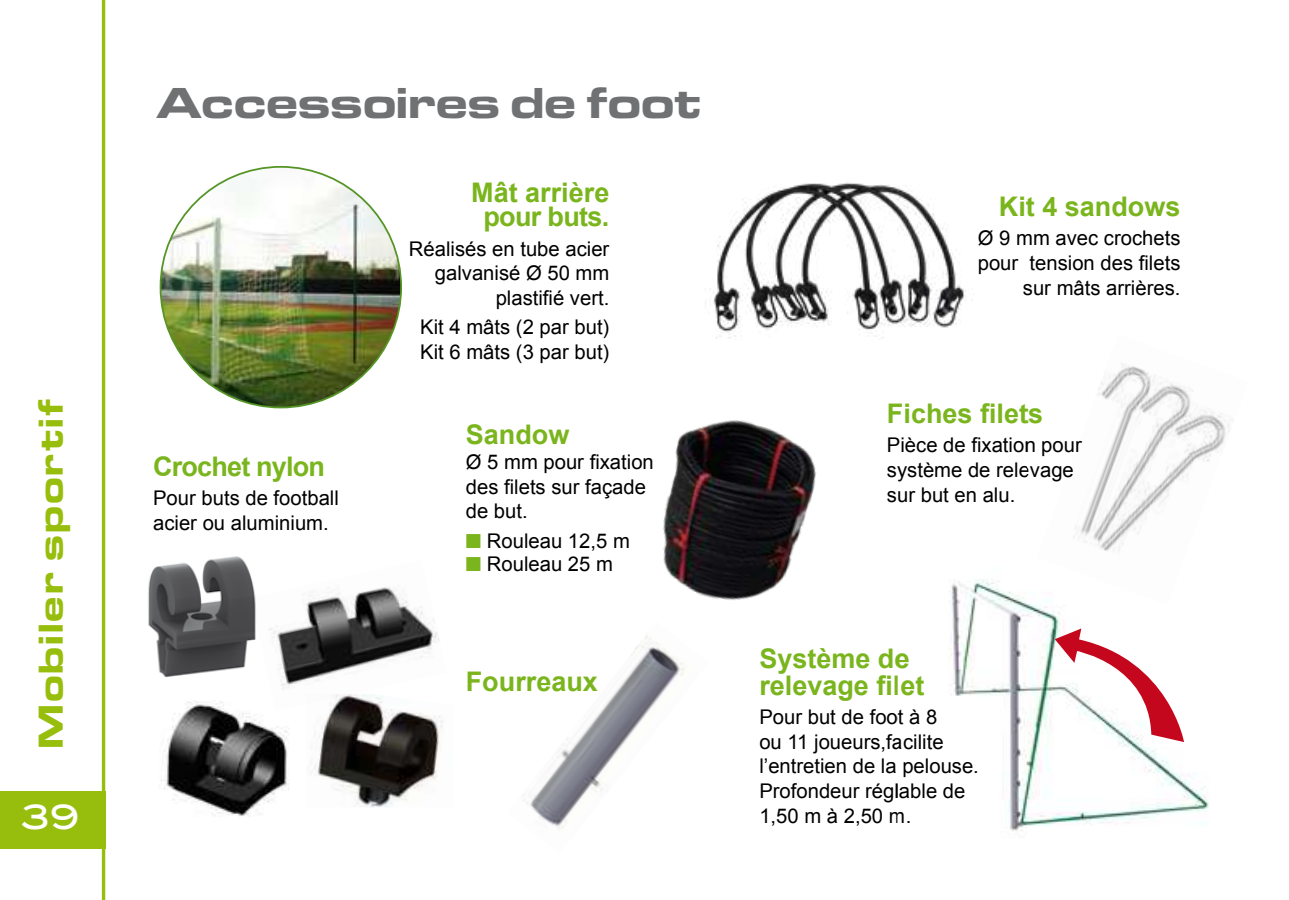
<style>
.page{position:relative;width:1289px;height:900px;background:#fff}
.page>*{position:absolute;margin:0;border:0;box-sizing:border-box;transform-origin:0 0}
.t1{font:45px "Eurostile Extended Black DTC";letter-spacing:-.05em;color:#707173}
.t2{font:36px "Eurostile Extended Black DTC";color:#97be0d}
.t3{font:33.75px "Blair Md ITCTT Medium";color:#fff}
.t4{font:700 27px/27px "Arial";color:#7ab51d}
.t5{font:700 27px "Arial";letter-spacing:-.03em;color:#7ab51d}
.t6{font:20.25px/24.8px "Arial";color:#000}
.s1{color:#7ab51d}
</style>
<div class="page">
<div style="left:0;top:791px;width:105px;height:57px;background:#97be0d"></div>
<hr style="left:102px;top:0;width:3px;height:899px;background:#97be0d">
<img style="left:269px;top:587px;width:170px;height:102px">
<img style="left:160px;top:167px;width:241px;height:240px;border-radius:120px">
<img style="left:663px;top:420px;width:154px;height:180px">
<img style="left:713px;top:182px;width:260px;height:157px">
<img style="left:950px;top:579px;width:259px;height:252px">
<svg style="left:1054px;top:628px;width:129px;height:114px"></svg>
<img style="left:161px;top:702px;width:128px;height:115px">
<img style="left:148px;top:556px;width:108px;height:121px">
<img style="left:314px;top:694px;width:129px;height:113px">
<img style="left:1036px;top:364px;width:194px;height:240px">
<img style="left:523px;top:635px;width:164px;height:193px">
<h2 class="t2" style="left:30px;top:749px;width:353px;rotate:-90deg">Mobiler sportif</h2>
<h3 class="t3" style="left:21px;top:789px;width:61px">39</h3>
<h1 class="t1" style="left:155px;top:77px;width:549px">Accessoires de foot</h1>
<h3 class="t5" style="left:153px;top:448px;width:173px">Crochet nylon</h3>
<p class="t6" style="left:153px;top:486px;width:187px">Pour buts de football acier ou aluminium.</p>
<h3 class="t4" style="left:471px;top:180px;width:140px;line-height:24.8px;text-align:center">Mât arrière pour buts.</h3>
<p class="t6" style="left:409px;top:236px;width:202px;text-align:right">Réalisés en tube acier galvanisé Ø 50 mm plastifié vert.</p>
<p class="t6" style="left:420px;top:315px;width:191px">Kit 4 mâts (2 par but)<br>Kit 6 mâts (3 par but)</p>
<h3 class="t4" style="left:466px;top:422px;width:105px">Sandow</h3>
<p class="t6" style="left:466px;top:449px;width:189px">Ø 5 mm pour fixation des filets sur façade de but.</p>
<p class="t6" style="left:466px;top:528px;width:165px"><span class="s1">■</span> Rouleau 12,5 m</p>
<p class="t6" style="left:466px;top:552px;width:149px"><span class="s1">■</span> Rouleau 25 m</p>
<h3 class="t4" style="left:466px;top:669px;width:134px">Fourreaux</h3>
<h3 class="t4" style="left:998px;top:194px;width:183px">Kit 4 sandows</h3>
<p class="t6" style="left:977px;top:226px;width:204px;text-align:right">Ø 9 mm avec crochets pour tension des filets sur mâts arrières.</p>
<h3 class="t4" style="left:887px;top:400px;width:158px">Fiches filets</h3>
<p class="t6" style="left:887px;top:433px;width:196px">Pièce de fixation pour système de relevage sur but en alu.</p>
<h3 class="t4" style="left:759px;top:645px;width:167px">Système de relevage filet</h3>
<p class="t6" style="left:759px;top:704px;width:221px">Pour but de foot à 8<br>ou 11 joueurs,facilite l’entretien de la pelouse.<br>Profondeur réglable de<br>1,50 m à 2,50 m.</p>
</div>
